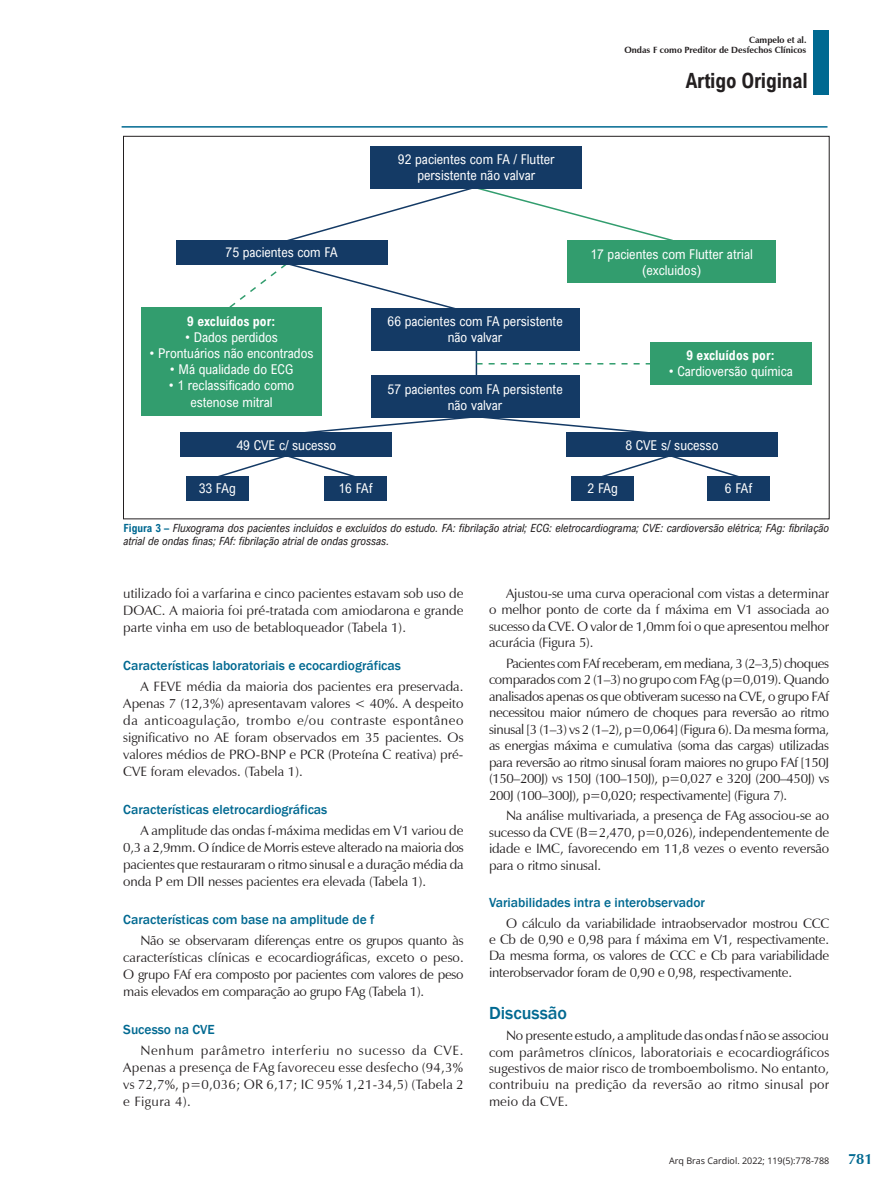
<style>
.page{position:relative;width:893px;height:1191px;background:#fff}
.page>*{position:absolute;margin:0;border:0;box-sizing:border-box;transform-origin:0 0}
.t1{font:700 21px "Arial Nova Cond";letter-spacing:-.01em;color:#231f20}
._02_-_TITULO_-_MATER{font:500 18px "Franklin Gothic";color:#006991}
.t2{font:700 15px "Zapf Humanist 601 BT";color:#006991}
._01-TEXTO_BASICO{font:13.5px/16.5px "Zapf Humanist 601 BT";letter-spacing:-.01em;color:#231f20;text-align:justify}
.t3{font:13.5px/16.2px "Arial Nova Cond";color:#fff;text-align:center}
._03_-_SUBTITULO_PRIN{font:500 13.5px "Franklin Gothic";color:#006991}
.t4{font:700 13.5px "Arial Nova Cond";color:#fff}
._06_-_LEGENDA_FIGURA{font:italic 11.25px/13.5px "Arial Nova Cond";color:#231f20}
.t5{font:700 9px/10.8px "Zapf Humanist 601 BT";color:#231f20;text-align:right}
.t6{font:9px "Open Sans";color:#231f20}
.s1{font-weight:700;font-style:normal;color:#006991}
</style>
<div class="page">
<hr style="left:122px;top:126px;width:705px;height:2px;background:#006991">
<div style="left:813px;top:30px;width:16px;height:64px;background:#006991"></div>
<div style="left:572px;top:476px;width:62px;height:24px;background:#143a65"></div>
<div style="left:186px;top:476px;width:62px;height:24px;background:#143a65"></div>
<div style="left:707px;top:476px;width:63px;height:24px;background:#143a65"></div>
<div style="left:324px;top:476px;width:63px;height:24px;background:#143a65"></div>
<svg style="left:218px;top:457px;width:137px;height:22px"></svg>
<svg style="left:602px;top:457px;width:137px;height:19px"></svg>
<svg style="left:285px;top:415px;width:383px;height:18px"></svg>
<svg style="left:287px;top:185px;width:386px;height:58px"></svg>
<svg style="left:476px;top:348px;width:174px;height:29px"></svg>
<svg style="left:228px;top:259px;width:227px;height:49px"></svg>
<div style="left:568px;top:240px;width:208px;height:43px;background:#329d6e"></div>
<div style="left:141px;top:307px;width:181px;height:108px;background:#329d6e"></div>
<div style="left:650px;top:342px;width:162px;height:42px;background:#329d6e"></div>
<div style="left:371px;top:308px;width:208px;height:42px;background:#143a65"></div>
<div style="left:371px;top:375px;width:208px;height:43px;background:#143a65"></div>
<div style="left:371px;top:146px;width:211px;height:42px;background:#143a65"></div>
<div style="left:176px;top:240px;width:211px;height:24px;background:#143a65"></div>
<div style="left:566px;top:433px;width:211px;height:24px;background:#143a65"></div>
<div style="left:181px;top:433px;width:211px;height:24px;background:#143a65"></div>
<p class="t3" style="left:398px;top:151px;width:158px">92 pacientes com FA / Flutter persistente não valvar</p>
<p class="t5" style="left:624px;top:34px;width:184px">Campelo et al.<br>Ondas F como Preditor de Desfechos Clínicos</p>
<h1 class="t1" style="left:686px;top:67px;width:124px">Artigo Original</h1>
<p class="t3" style="left:226px;top:244px;width:113px">75 pacientes com FA</p>
<p class="t4" style="left:187px;top:312px;width:90px">9 excluídos por:</p>
<p class="t3" style="left:185px;top:329px;width:94px">• Dados perdidos</p>
<p class="t3" style="left:150px;top:345px;width:166px">• Prontuários não encontrados</p>
<p class="t3" style="left:170px;top:361px;width:125px">• Má qualidade do ECG</p>
<p class="t3" style="left:169px;top:377px;width:127px">• 1 reclassificado como estenose mitral</p>
<p class="t3" style="left:388px;top:313px;width:177px">66 pacientes com FA persistente não valvar</p>
<p class="t3" style="left:388px;top:380px;width:177px">57 pacientes com FA persistente não valvar</p>
<p class="t3" style="left:590px;top:245px;width:164px">17 pacientes com Flutter atrial</p>
<p class="t3" style="left:642px;top:261px;width:61px">(excluidos)</p>
<p class="t4" style="left:686px;top:347px;width:90px">9 excluídos por:</p>
<p class="t3" style="left:669px;top:363px;width:126px">• Cardioversão química</p>
<p class="t3" style="left:236px;top:436px;width:101px">49 CVE c/ sucesso</p>
<p class="t3" style="left:625px;top:436px;width:95px">8 CVE s/ sucesso</p>
<p class="t3" style="left:199px;top:480px;width:39px">33 FAg</p>
<p class="t3" style="left:339px;top:480px;width:36px">16 FAf</p>
<p class="t3" style="left:587px;top:480px;width:32px">2 FAg</p>
<p class="t3" style="left:725px;top:480px;width:29px">6 FAf</p>
<p class="_06_-_LEGENDA_FIGURA" style="left:123px;top:521px;width:707px"><span class="s1">Figura 3 –</span> Fluxograma dos pacientes incluídos e excluídos do estudo. FA: fibrilação atrial; ECG: eletrocardiograma; CVE: cardioversão elétrica; FAg: fibrilação atrial de ondas finas; FAf: fibrilação atrial de ondas grossas.</p>
<p class="_01-TEXTO_BASICO" style="left:123px;top:585px;width:342px;line-height:17px">utilizado foi a varfarina e cinco pacientes estavam sob uso de DOAC. A maioria foi pré-tratada com amiodarona e grande parte vinha em uso de betabloqueador (Tabela 1).</p>
<p class="_03_-_SUBTITULO_PRIN" style="left:123px;top:657px;width:279px">Características laboratoriais e ecocardiográficas</p>
<p class="_01-TEXTO_BASICO" style="left:123px;top:678px;width:342px;line-height:17px;text-indent:17px">A FEVE média da maioria dos pacientes era preservada.<br>Apenas 7 (12,3%) apresentavam valores &lt; 40%. A despeito da anticoagulação, trombo e/ou contraste espontâneo significativo no AE foram observados em 35 pacientes. Os valores médios de PRO-BNP e PCR (Proteína C reativa) pré-CVE foram elevados. (Tabela 1).</p>
<p class="_03_-_SUBTITULO_PRIN" style="left:123px;top:801px;width:206px">Características eletrocardiográficas</p>
<p class="_01-TEXTO_BASICO" style="left:123px;top:822px;width:342px;line-height:17px;text-indent:17px">A amplitude das ondas f-máxima medidas em V1 variou de 0,3 a 2,9mm. O índice de Morris esteve alterado na maioria dos pacientes que restauraram o ritmo sinusal e a duração média da onda P em DII nesses pacientes era elevada (Tabela 1).</p>
<p class="_03_-_SUBTITULO_PRIN" style="left:123px;top:911px;width:253px">Características com base na amplitude de f</p>
<p class="_01-TEXTO_BASICO" style="left:123px;top:932px;width:342px;line-height:17px;text-indent:17px">Não se observaram diferenças entre os grupos quanto às características clínicas e ecocardiográficas, exceto o peso.<br>O grupo FAf era composto por pacientes com valores de peso mais elevados em comparação ao grupo FAg (Tabela 1).</p>
<p class="_03_-_SUBTITULO_PRIN" style="left:123px;top:1021px;width:93px">Sucesso na CVE</p>
<p class="_01-TEXTO_BASICO" style="left:123px;top:1042px;width:342px;line-height:17px;text-indent:17px">Nenhum parâmetro interferiu no sucesso da CVE.<br>Apenas a presença de FAg favoreceu esse desfecho (94,3% vs 72,7%, p=0,036; OR 6,17; IC 95% 1,21-34,5) (Tabela 2 e Figura 4).</p>
<p class="_01-TEXTO_BASICO" style="left:489px;top:585px;width:342px;text-indent:17px">Ajustou-se uma curva operacional com vistas a determinar o melhor ponto de corte da f máxima em V1 associada ao sucesso da CVE. O valor de 1,0mm foi o que apresentou melhor acurácia (Figura 5).</p>
<p class="_01-TEXTO_BASICO" style="left:489px;top:655px;width:342px;text-indent:17px">Pacientes com FAf receberam, em mediana, 3 (2–3,5) choques comparados com 2 (1–3) no grupo com FAg (p=0,019). Quando analisados apenas os que obtiveram sucesso na CVE, o grupo FAf necessitou maior número de choques para reversão ao ritmo sinusal [3 (1–3) vs 2 (1–2), p=0,064] (Figura 6). Da mesma forma, as energias máxima e cumulativa (soma das cargas) utilizadas para reversão ao ritmo sinusal foram maiores no grupo FAf [150J (150–200J) vs 150J (100–150J), p=0,027 e 320J (200–450J) vs 200J (100–300J), p=0,020; respectivamente] (Figura 7).</p>
<p class="_01-TEXTO_BASICO" style="left:489px;top:807px;width:342px;text-indent:17px">Na análise multivariada, a presença de FAg associou-se ao sucesso da CVE (B=2,470, p=0,026), independentemente de idade e IMC, favorecendo em 11,8 vezes o evento reversão para o ritmo sinusal.</p>
<p class="_03_-_SUBTITULO_PRIN" style="left:489px;top:894px;width:218px">Variabilidades intra e interobservador</p>
<p class="_01-TEXTO_BASICO" style="left:489px;top:914px;width:342px;text-indent:17px">O cálculo da variabilidade intraobservador mostrou CCC e Cb de 0,90 e 0,98 para f máxima em V1, respectivamente.<br>Da mesma forma, os valores de CCC e Cb para variabilidade interobservador foram de 0,90 e 0,98, respectivamente.</p>
<p class="_02_-_TITULO_-_MATER" style="left:489px;top:1002px;width:80px">Discussão</p>
<p class="_01-TEXTO_BASICO" style="left:489px;top:1027px;width:342px;text-indent:17px">No presente estudo, a amplitude das ondas f não se associou com parâmetros clínicos, laboratoriais e ecocardiográficos sugestivos de maior risco de tromboembolismo. No entanto, contribuiu na predição da reversão ao ritmo sinusal por meio da CVE.</p>
<p class="t6" style="left:669px;top:1154px;width:162px">Arq Bras Cardiol. 2022; 119(5):778-788</p>
<p class="t2" style="left:848px;top:1149px;width:26px">781</p>
</div>
